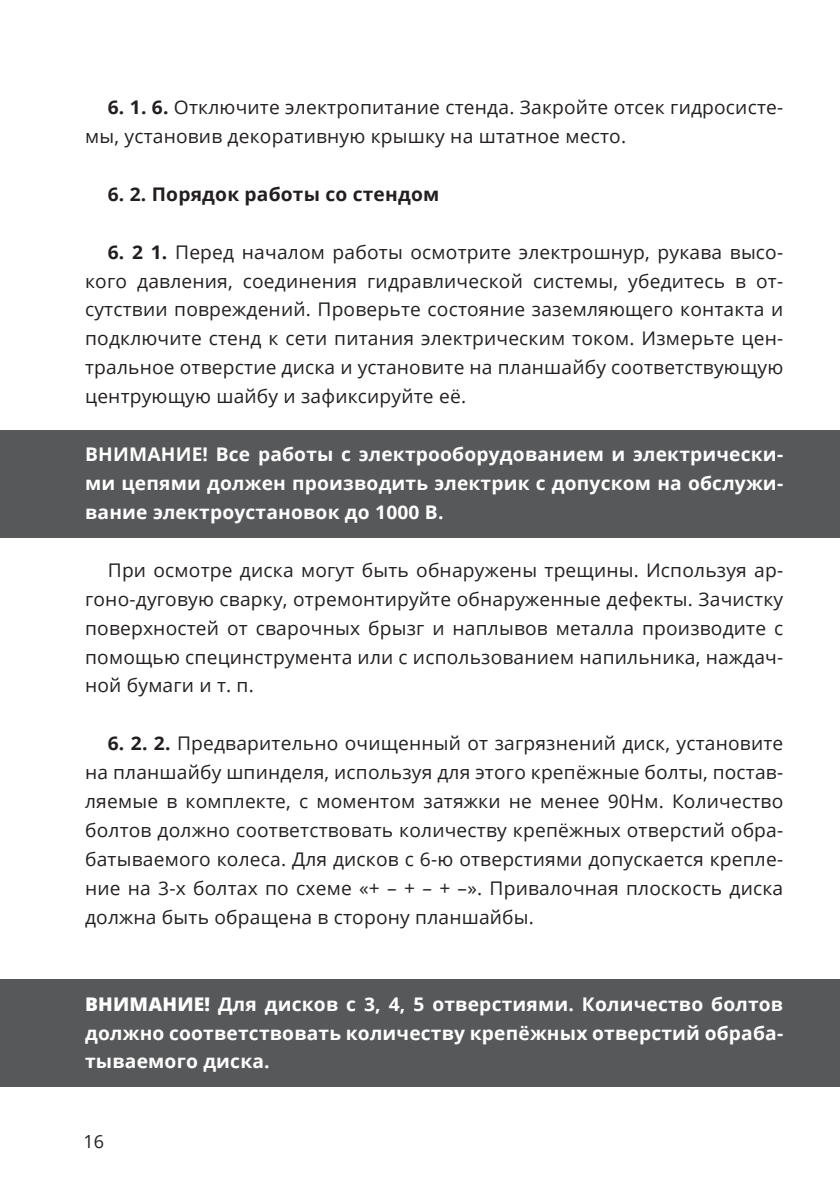
<style>
.page{position:relative;width:840px;height:1191px;background:#fff}
.page>*{position:absolute;margin:0;border:0;box-sizing:border-box;transform-origin:0 0}
.Основной{font:18.8px/29px "Open Sans";letter-spacing:.01em;color:#231f20;text-align:justify}
.Основной-2{font:700 18.8px/29px "Open Sans";letter-spacing:.01em;color:#fff;text-align:justify}
.Основной-3{font:700 18.8px "Open Sans";letter-spacing:.01em;color:#231f20}
.t1{font:18px "Open Sans";color:#231f20}
.s1{font-weight:700}
.s2{font-weight:800}
</style>
<div class="page">
<div style="left:0;top:979px;width:839px;height:107px;background:#57585a"></div>
<div style="left:0;top:430px;width:839px;height:107px;background:#57585a"></div>
<p class="Основной" style="left:85px;top:92px;width:699px;text-indent:23px"><span class="s1">6. 1. 6.</span> Отключите электропитание стенда. Закройте отсек гидросисте&shy;мы, установив декоративную крышку на штатное место.</p>
<p class="Основной-3" style="left:108px;top:181px;width:333px">6. 2. Порядок работы со стендом</p>
<p class="Основной" style="left:85px;top:237px;width:699px;text-indent:23px"><span class="s1">6. 2 1.</span> Перед началом работы осмотрите электрошнур, рукава высо&shy;кого давления, соединения гидравлической системы, убедитесь в от&shy;сутствии повреждений. Проверьте состояние заземляющего контакта и подключите стенд к сети питания электрическим током. Измерьте цен&shy;тральное отверстие диска и установите на планшайбу соответствующую центрующую шайбу и зафиксируйте её.</p>
<p class="Основной-2" style="left:85px;top:439px;width:699px">ВНИМАНИЕ! Все работы с электрооборудованием и электрически&shy;ми цепями должен производить электрик с допуском на обслужи&shy;вание электроустановок до 1000 В.</p>
<p class="Основной" style="left:85px;top:555px;width:699px;text-indent:23px">При осмотре диска могут быть обнаружены трещины. Используя ар&shy;гоно-дуговую сварку, отремонтируйте обнаруженные дефекты. Зачистку поверхностей от сварочных брызг и наплывов металла производите с помощью специнструмента или с использованием напильника, наждач&shy;ной бумаги и т. п.</p>
<p class="Основной" style="left:85px;top:728px;width:699px;text-indent:23px"><span class="s1">6. 2. 2.</span> Предварительно очищенный от загрязнений диск, установите на планшайбу шпинделя, используя для этого крепёжные болты, постав&shy;ляемые в комплекте, с моментом затяжки не менее 90Нм. Количество болтов должно соответствовать количеству крепёжных отверстий обра&shy;батываемого колеса. Для дисков с 6-ю отверстиями допускается крепле&shy;ние на 3-х болтах по схеме «+ – + – + –». Привалочная плоскость диска должна быть обращена в сторону планшайбы.</p>
<p class="Основной-2" style="left:85px;top:988px;width:699px"><span class="s2">ВНИМАНИЕ!</span> Для дисков с 3, 4, 5 отверстиями. Количество болтов должно соответствовать количеству крепёжных отверстий обраба&shy;тываемого диска.</p>
<p class="t1" style="left:84px;top:1129px;width:22px">16</p>
</div>
